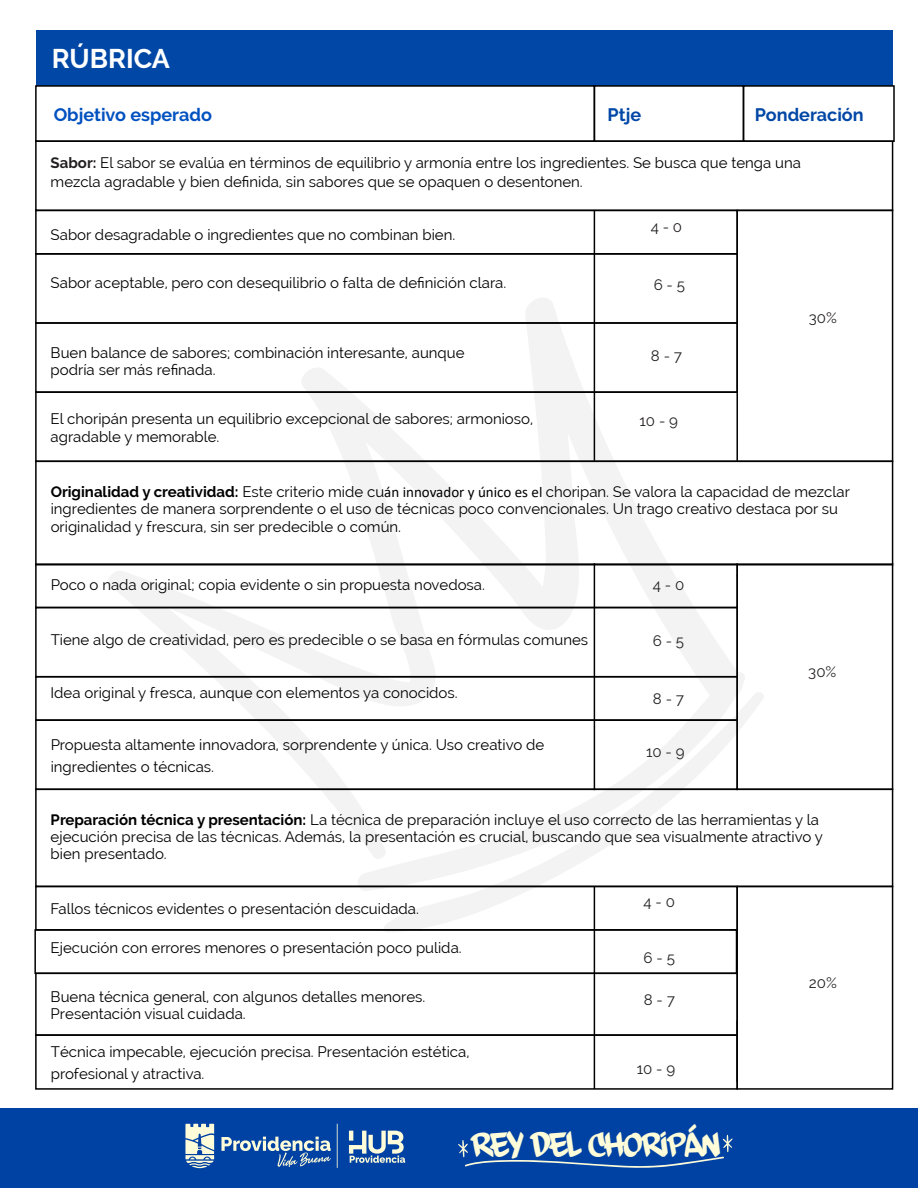
<style>
.page{position:relative;width:918px;height:1188px;background:#fff}
.page>*{position:absolute;margin:0;border:0;box-sizing:border-box;transform-origin:0 0}
.t1{font:39px "dfd Chasquilla";color:#fffcd9}
.t2{font:700 27px "Raleway";color:#fff}
.t3{font:700 18px "Raleway";color:#0051c0}
.t4{font:700 18px "Raleway";color:#0047a6}
.t5{font:15px/17.2px "Raleway";color:#000}
.t6{font:15px "Raleway";color:#231f20}
.s1{font-weight:700;color:#231f20}
.s2{font-weight:700}
.s3{font-family:"Calibri"}
</style>
<div class="page">
<svg style="left:109px;top:464px;width:636px;height:427px"></svg>
<svg style="left:382px;top:689px;width:382px;height:244px"></svg>
<div style="left:0;top:1108px;width:918px;height:80px;background:#0042a3"></div>
<div style="left:36px;top:31px;width:857px;height:55px;background:#0047a6"></div>
<div style="left:35px;top:85px;width:560px;height:57px;border:2px solid #000"></div>
<div style="left:35px;top:140px;width:858px;height:71px;border:2px solid #000"></div>
<div style="left:35px;top:789px;width:858px;height:98px;border:2px solid #000"></div>
<svg style="left:35px;top:209px;width:859px;height:254px"></svg>
<div style="left:35px;top:210px;width:703px;height:45px;border:2px solid #000"></div>
<div style="left:736px;top:563px;width:157px;height:227px;border:2px solid #000"></div>
<div style="left:35px;top:563px;width:703px;height:45px;border:2px solid #000"></div>
<div style="left:35px;top:886px;width:703px;height:45px;border:2px solid #000"></div>
<div style="left:736px;top:886px;width:157px;height:204px;border:2px solid #000"></div>
<div style="left:35px;top:1034px;width:703px;height:56px;border:2px solid #000"></div>
<div style="left:34px;top:929px;width:703px;height:45px;border:2px solid #000"></div>
<div style="left:35px;top:973px;width:703px;height:63px;border:2px solid #000"></div>
<div style="left:35px;top:676px;width:703px;height:45px;border:2px solid #000"></div>
<div style="left:743px;top:85px;width:152px;height:57px;border:2px solid #000"></div>
<div style="left:594px;top:85px;width:150px;height:57px;border:2px solid #000"></div>
<hr style="left:594px;top:210px;width:1px;height:251px;background:#000">
<hr style="left:736px;top:392px;width:2px;height:69px;background:#000">
<hr style="left:594px;top:563px;width:1px;height:227px;background:#000">
<hr style="left:594px;top:886px;width:1px;height:203px;background:#000">
<hr style="left:736px;top:1020px;width:2px;height:62px;background:#000">
<svg style="left:221px;top:1137px;width:110px;height:30px"></svg>
<svg style="left:185px;top:1124px;width:29px;height:44px"></svg>
<hr style="left:337px;top:1124px;width:1px;height:44px;background:#fffcd9">
<svg style="left:349px;top:1130px;width:56px;height:33px"></svg>
<svg style="left:458px;top:1135px;width:275px;height:33px"></svg>
<h2 class="t2" style="left:52px;top:43px;width:120px">RÚBRICA</h2>
<p class="t3" style="left:54px;top:105px;width:160px">Objetivo esperado</p>
<p class="t4" style="left:608px;top:105px;width:35px">Ptje</p>
<p class="t4" style="left:755px;top:105px;width:110px">Ponderación</p>
<p class="t5" style="left:51px;top:153px;width:752px;line-height:19px"><span class="s1">Sabor:</span> El sabor se evalúa en términos de equilibrio y armonía entre los ingredientes. Se busca que tenga una mezcla agradable y bien definida, sin sabores que se opaquen o desentonen.</p>
<p class="t6" style="left:651px;top:218px;width:33px">4 - 0</p>
<p class="t5" style="left:51px;top:226px;width:406px">Sabor desagradable o ingredientes que no combinan bien.</p>
<p class="t5" style="left:51px;top:274px;width:457px">Sabor aceptable, pero con desequilibrio o falta de definición clara.</p>
<p class="t6" style="left:654px;top:276px;width:33px">6 - 5</p>
<p class="t5" style="left:51px;top:344px;width:415px">Buen balance de sabores; combinación interesante, aunque podría ser más refinada.</p>
<p class="t5" style="left:51px;top:410px;width:484px">El choripán presenta un equilibrio excepcional de sabores; armonioso, agradable y memorable.</p>
<p class="t6" style="left:651px;top:347px;width:33px">8 - 7</p>
<p class="t6" style="left:640px;top:413px;width:40px">10 - 9</p>
<p class="t6" style="left:809px;top:309px;width:30px">30%</p>
<p class="t5" style="left:51px;top:483px;width:801px"><span class="s2">Originalidad y creatividad:</span> Este criterio mide cu<span class="s3">án innovador y único es el</span> choripan. Se valora la capacidad de mezclar ingredientes de manera sorprendente o el uso de técnicas poco convencionales. Un trago creativo destaca por su originalidad y frescura, sin ser predecible o común.</p>
<p class="t5" style="left:51px;top:576px;width:436px">Poco o nada original; copia evidente o sin propuesta novedosa.</p>
<p class="t5" style="left:51px;top:631px;width:539px">Tiene algo de creatividad, pero es predecible o se basa en fórmulas comunes</p>
<p class="t5" style="left:51px;top:684px;width:408px">Idea original y fresca, aunque con elementos ya conocidos.</p>
<p class="t5" style="left:51px;top:734px;width:495px;line-height:21.6px">Propuesta altamente innovadora, sorprendente y única. Uso creativo de ingredientes o técnicas.</p>
<p class="t6" style="left:653px;top:576px;width:33px">4 - 0</p>
<p class="t6" style="left:653px;top:632px;width:33px">6 - 5</p>
<p class="t6" style="left:653px;top:690px;width:33px">8 - 7</p>
<p class="t6" style="left:646px;top:743px;width:40px">10 - 9</p>
<p class="t6" style="left:808px;top:663px;width:30px">30%</p>
<p class="t5" style="left:51px;top:811px;width:774px"><span class="s2">Preparación técnica y presentación:</span> La técnica de preparación incluye el uso correcto de las herramientas y la ejecución precisa de las técnicas. Además, la presentación es crucial, buscando que sea visualmente atractivo y bien presentado.</p>
<p class="t5" style="left:51px;top:900px;width:370px">Fallos técnicos evidentes o presentación descuidada.</p>
<p class="t5" style="left:51px;top:939px;width:413px">Ejecución con errores menores o presentación poco pulida.</p>
<p class="t5" style="left:51px;top:988px;width:376px">Buena técnica general, con algunos detalles menores.<br>Presentación visual cuidada.</p>
<p class="t5" style="left:51px;top:1041px;width:420px;line-height:21.6px">Técnica impecable, ejecución precisa. Presentación estética, profesional y atractiva.</p>
<p class="t6" style="left:644px;top:893px;width:33px">4 - 0</p>
<p class="t6" style="left:644px;top:949px;width:33px">6 - 5</p>
<p class="t6" style="left:644px;top:991px;width:33px">8 - 7</p>
<p class="t6" style="left:637px;top:1060px;width:40px">10 - 9</p>
<h1 class="t1" style="left:472px;top:1124px;width:249px">REY DEL CHORIPÁN</h1>
<p class="t6" style="left:809px;top:974px;width:30px">20%</p>
</div>
